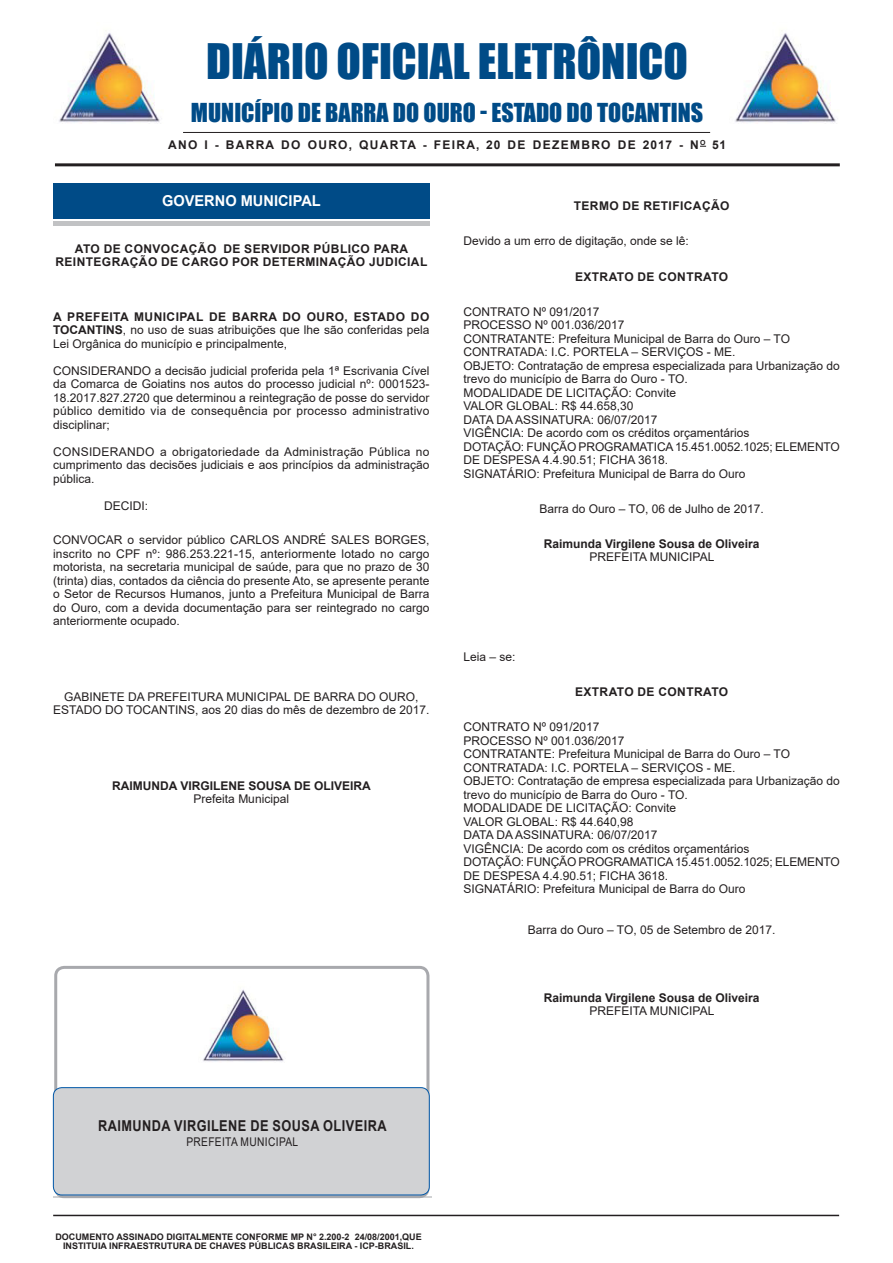
<style>
.page{position:relative;width:893px;height:1263px;background:#fff}
.page>*{position:absolute;margin:0;border:0;box-sizing:border-box;transform-origin:0 0}
.t1{font:45px "Impact";color:#004b87}
.t2{font:24px "Impact";color:#004b87}
.t3{font:700 15px "Arial";letter-spacing:.035em;color:#231f20;scale:.85 1}
.Chancela{font:700 15px "Arial";color:#fff}
.SEM_PARAGRAFO{font:12px/13.5px "Arial";color:#231f20;text-align:justify}
.CIDADE{font:12px/13.5px "Arial";color:#231f20;text-align:center}
.TITULOS{font:700 12px/13.5px "Arial";letter-spacing:.035em;color:#231f20;text-align:center}
.NOME{font:700 12px "Arial";color:#231f20}
.TITULOS-2{font:700 12px "Arial";letter-spacing:.11em;color:#231f20}
.CARGO{font:12px "Arial";color:#231f20}
.SEM_PARAGRAFO-2{font:12px "Arial";letter-spacing:.035em;color:#231f20;scale:.85 1}
.CORPO_DE_TEXTO{font:12px "Arial";color:#231f20}
.NOME-2{font:700 9px/9px "Arial";color:#231f20;text-align:center}
.s1{font-weight:700}
</style>
<div class="page">
<hr style="left:53px;top:1215px;width:786px;height:1px;background:#231f20">
<hr style="left:55px;top:163px;width:785px;height:3px;background:#231f20">
<img style="left:59px;top:30px;width:101px;height:93px">
<hr style="left:183px;top:132px;width:527px;height:1px;background:#231f20">
<div style="left:53px;top:189px;width:376px;height:37px;background:#c1c2c4"></div>
<div style="left:53px;top:186px;width:376px;height:35px;background:#fff"></div>
<div style="left:53px;top:184px;width:376px;height:35px;background:#004b87"></div>
<hr style="left:53px;top:1197px;width:379px;height:1px;background:#d1d2d4">
<div style="left:54px;top:966px;width:375px;height:232px;border:3px solid #a8a9ad;border-radius:9px"></div>
<div style="left:53px;top:1088px;width:376px;height:107px;background:#d1d2d4;border-radius:9px"></div>
<div style="left:53px;top:1087px;width:376px;height:108px;border:1px solid #0057a8;border-radius:9px"></div>
<img style="left:203px;top:989px;width:81px;height:73px">
<img style="left:735px;top:30px;width:101px;height:93px">
<p class="t1" style="left:206px;top:26px;width:483px">DIÁRIO OFICIAL ELETRÔNICO</p>
<p class="t2" style="left:191px;top:94px;width:514px">MUNICÍPIO DE BARRA DO OURO - ESTADO DO TOCANTINS</p>
<p class="TITULOS-2" style="left:168px;top:137px;width:560px">ANO I - BARRA DO OURO, QUARTA - FEIRA, 20 DE DEZEMBRO DE 2017 - N<sup>O</sup> 51</p>
<p class="Chancela" style="left:162px;top:190px;width:160px">GOVERNO MUNICIPAL</p>
<p class="TITULOS" style="left:55px;top:242px;width:373px">ATO DE CONVOCAÇÃO DE SERVIDOR PÚBLICO PARA<br>REINTEGRAÇÃO DE CARGO POR DETERMINAÇÃO JUDICIAL</p>
<p class="SEM_PARAGRAFO" style="left:53px;top:310px;width:378px"><span class="s1">A PREFEITA MUNICIPAL DE BARRA DO OURO, ESTADO DO TOCANTINS</span>, no uso de suas atribuições que lhe são conferidas pela Lei Orgânica do município e principalmente,</p>
<p class="SEM_PARAGRAFO" style="left:53px;top:364px;width:378px">CONSIDERANDO a decisão judicial proferida pela 1ª Escrivania Cível da Comarca de Goiatins nos autos do processo judicial nº: 0001523- 18.2017.827.2720 que determinou a reintegração de posse do servidor público demitido via de consequência por processo administrativo disciplinar;</p>
<p class="SEM_PARAGRAFO" style="left:53px;top:445px;width:378px">CONSIDERANDO a obrigatoriedade da Administração Pública no cumprimento das decisões judiciais e aos princípios da administração pública.</p>
<p class="CORPO_DE_TEXTO" style="left:104px;top:497px;width:46px">DECIDI:</p>
<p class="SEM_PARAGRAFO" style="left:53px;top:533px;width:378px">CONVOCAR o servidor público CARLOS ANDRÉ SALES BORGES, inscrito no CPF nº: 986.253.221-15, anteriormente lotado no cargo motorista, na secretaria municipal de saúde, para que no prazo de 30 (trinta) dias, contados da ciência do presente Ato, se apresente perante o Setor de Recursos Humanos, junto a Prefeitura Municipal de Barra do Ouro, com a devida documentação para ser reintegrado no cargo anteriormente ocupado.</p>
<p class="CIDADE" style="left:53px;top:690px;width:378px">GABINETE DA PREFEITURA MUNICIPAL DE BARRA DO OURO,<br>ESTADO DO TOCANTINS, aos 20 dias do mês de dezembro de 2017.</p>
<p class="NOME" style="left:112px;top:777px;width:260px">RAIMUNDA VIRGILENE SOUSA DE OLIVEIRA</p>
<p class="CARGO" style="left:194px;top:791px;width:97px">Prefeita Municipal</p>
<p class="TITULOS" style="left:574px;top:199px;width:157px">TERMO DE RETIFICAÇÃO</p>
<p class="SEM_PARAGRAFO" style="left:463px;top:234px;width:227px">Devido a um erro de digitação, onde se lê:</p>
<p class="TITULOS" style="left:575px;top:270px;width:155px">EXTRATO DE CONTRATO</p>
<p class="SEM_PARAGRAFO" style="left:463px;top:305px;width:137px">CONTRATO Nº 091/2017</p>
<p class="SEM_PARAGRAFO" style="left:463px;top:318px;width:163px">PROCESSO Nº 001.036/2017</p>
<p class="SEM_PARAGRAFO" style="left:463px;top:332px;width:328px">CONTRATANTE: Prefeitura Municipal de Barra do Ouro – TO</p>
<p class="SEM_PARAGRAFO" style="left:463px;top:345px;width:273px">CONTRATADA: I.C. PORTELA – SERVIÇOS - ME.</p>
<p class="SEM_PARAGRAFO" style="left:463px;top:359px;width:378px">OBJETO: Contratação de empresa especializada para Urbanização do trevo do município de Barra do Ouro - TO.</p>
<p class="SEM_PARAGRAFO" style="left:463px;top:386px;width:214px">MODALIDADE DE LICITAÇÃO: Convite</p>
<p class="SEM_PARAGRAFO" style="left:463px;top:399px;width:171px">VALOR GLOBAL: R$ 44.658,30</p>
<p class="SEM_PARAGRAFO" style="left:463px;top:413px;width:196px">DATA DA ASSINATURA: 06/07/2017</p>
<p class="SEM_PARAGRAFO" style="left:463px;top:426px;width:288px">VIGÊNCIA: De acordo com os créditos orçamentários</p>
<p class="SEM_PARAGRAFO" style="left:463px;top:440px;width:378px">DOTAÇÃO: FUNÇÃO PROGRAMATICA 15.451.0052.1025; ELEMENTO<br>DE DESPESA 4.4.90.51; FICHA 3618.</p>
<p class="SEM_PARAGRAFO" style="left:463px;top:467px;width:283px">SIGNATÁRIO: Prefeitura Municipal de Barra do Ouro</p>
<p class="CIDADE" style="left:539px;top:502px;width:226px">Barra do Ouro – TO, 06 de Julho de 2017.</p>
<p class="NOME" style="left:544px;top:535px;width:217px">Raimunda Virgilene Sousa de Oliveira</p>
<p class="CARGO" style="left:589px;top:549px;width:126px">PREFEITA MUNICIPAL</p>
<p class="SEM_PARAGRAFO" style="left:463px;top:650px;width:54px">Leia – se:</p>
<p class="TITULOS" style="left:575px;top:685px;width:155px">EXTRATO DE CONTRATO</p>
<p class="SEM_PARAGRAFO" style="left:463px;top:720px;width:137px">CONTRATO Nº 091/2017</p>
<p class="SEM_PARAGRAFO" style="left:463px;top:734px;width:163px">PROCESSO Nº 001.036/2017</p>
<p class="SEM_PARAGRAFO" style="left:463px;top:747px;width:328px">CONTRATANTE: Prefeitura Municipal de Barra do Ouro – TO</p>
<p class="SEM_PARAGRAFO" style="left:463px;top:761px;width:273px">CONTRATADA: I.C. PORTELA – SERVIÇOS - ME.</p>
<p class="SEM_PARAGRAFO" style="left:463px;top:774px;width:378px">OBJETO: Contratação de empresa especializada para Urbanização do trevo do município de Barra do Ouro - TO.</p>
<p class="SEM_PARAGRAFO" style="left:463px;top:801px;width:214px">MODALIDADE DE LICITAÇÃO: Convite</p>
<p class="SEM_PARAGRAFO" style="left:463px;top:815px;width:171px">VALOR GLOBAL: R$ 44.640,98</p>
<p class="SEM_PARAGRAFO" style="left:463px;top:828px;width:196px">DATA DA ASSINATURA: 06/07/2017</p>
<p class="SEM_PARAGRAFO" style="left:463px;top:842px;width:288px">VIGÊNCIA: De acordo com os créditos orçamentários</p>
<p class="SEM_PARAGRAFO" style="left:463px;top:855px;width:378px">DOTAÇÃO: FUNÇÃO PROGRAMATICA 15.451.0052.1025; ELEMENTO<br>DE DESPESA 4.4.90.51; FICHA 3618.</p>
<p class="SEM_PARAGRAFO" style="left:463px;top:882px;width:283px">SIGNATÁRIO: Prefeitura Municipal de Barra do Ouro</p>
<p class="CIDADE" style="left:528px;top:923px;width:249px">Barra do Ouro – TO, 05 de Setembro de 2017.</p>
<p class="NOME" style="left:544px;top:989px;width:217px">Raimunda Virgilene Sousa de Oliveira</p>
<p class="CARGO" style="left:589px;top:1002px;width:126px">PREFEITA MUNICIPAL</p>
<p class="t3" style="left:98px;top:1115px;width:341px">RAIMUNDA VIRGILENE DE SOUSA OLIVEIRA</p>
<p class="SEM_PARAGRAFO-2" style="left:186px;top:1134px;width:133px">PREFEITA MUNICIPAL</p>
<p class="NOME-2" style="left:55px;top:1233px;width:368px">DOCUMENTO ASSINADO DIGITALMENTE CONFORME MP N° 2.200-2 24/08/2001,QUE<br>INSTITUIA INFRAESTRUTURA DE CHAVES PÚBLICAS BRASILEIRA - ICP-BRASIL.</p>
</div>
